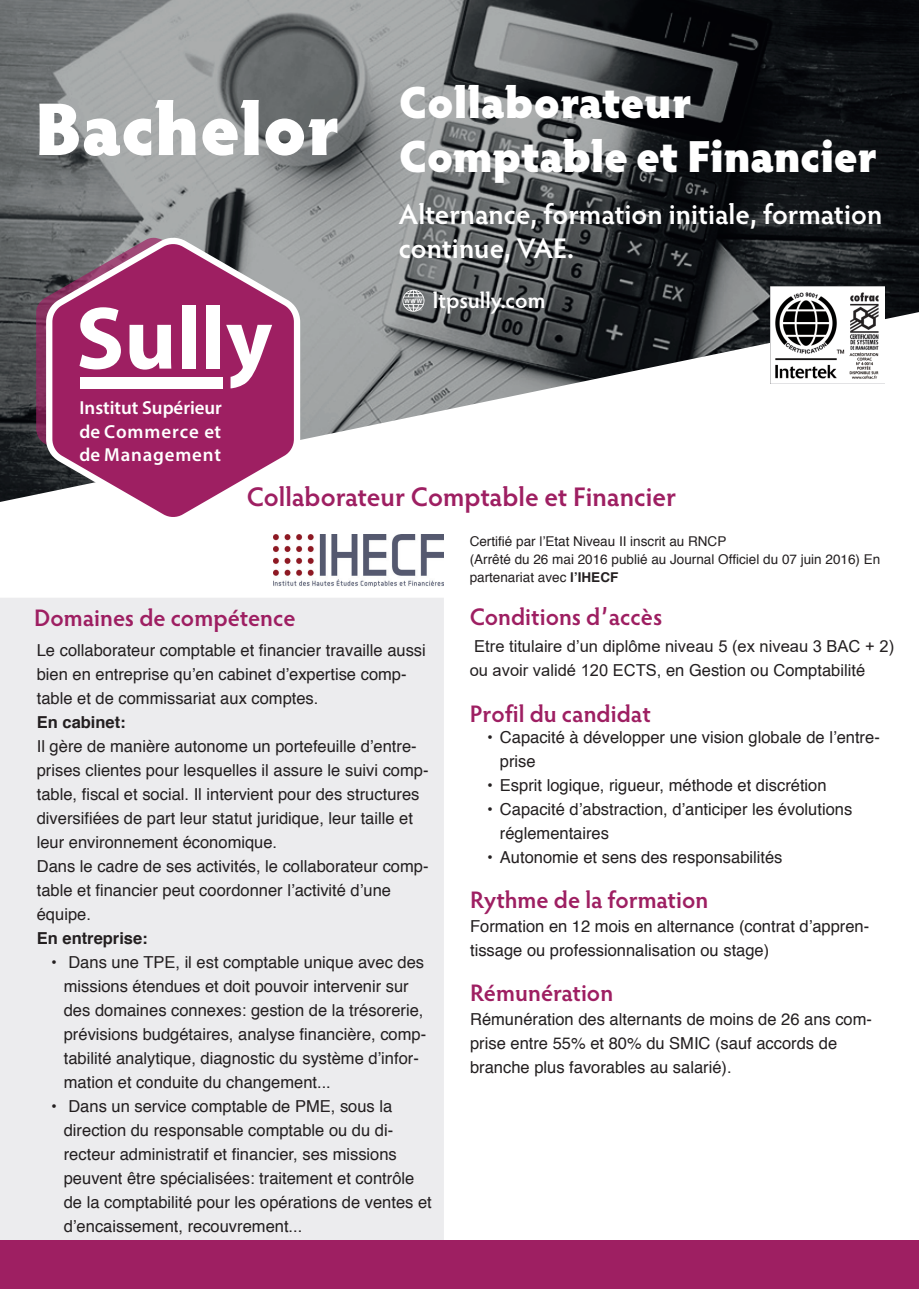
<style>
.page{position:relative;width:919px;height:1289px;background:#fff}
.page>*{position:absolute;margin:0;border:0;box-sizing:border-box;transform-origin:0 0}
.t1{font:900 75px "Hypatia Sans Pro";color:#fff}
.t2{font:900 45px/54px "Hypatia Sans Pro";letter-spacing:-.01em;color:#fff}
.t3{font:600 28.5px/34.2px "Hypatia Sans Pro";color:#fff}
.t4{font:600 27px "Hypatia Sans Pro";letter-spacing:-.005em;color:#9e1f62}
.t5{font:600 24px "Hypatia Sans Pro";color:#9e1f62}
.t6{font:600 22.5px "Hypatia Sans Pro";letter-spacing:-.005em;color:#fff}
.t7{font:600 18.9px/23.5px "Myriad Pro";color:#fff;text-align:justify}
.t8{font:16.5px/24px "Helvetica";color:#231f20}
.t9{font:16.5px "Arial";color:#231f20}
.t10{font:700 16.5px "Helvetica";color:#231f20}
.t11{font:13.5px/18px "Helvetica";color:#231f20}
.t12{font:700 5.7px "Arial";color:#fff}
.s1{font-weight:700}
.s2{font-family:"Arial"}
</style>
<div class="page">
<div style="left:0;top:598px;width:444px;height:641px;background:#ececee"></div>
<img style="left:0;top:0;width:918px;height:502px">
<svg style="left:402px;top:290px;width:22px;height:22px"></svg>
<img style="left:273px;top:534px;width:170px;height:52px">
<svg style="left:36px;top:236px;width:236px;height:266px;background:#6c485d"></svg>
<div style="left:0;top:1239px;width:918px;height:49px;background:#9e1f62"></div>
<img style="left:770px;top:286px;width:114px;height:98px">
<svg style="left:46px;top:238px;width:254px;height:279px"></svg>
<div style="left:80px;top:377px;width:142px;height:11px;background:#fff"></div>
<svg style="left:79px;top:307px;width:42px;height:62px"></svg>
<svg style="left:129px;top:325px;width:42px;height:44px"></svg>
<div style="left:182px;top:305px;width:13px;height:63px;background:#fff"></div>
<div style="left:206px;top:305px;width:14px;height:63px;background:#fff"></div>
<svg style="left:226px;top:325px;width:46px;height:63px"></svg>
<h1 class="t1" style="left:34px;top:74px;width:307px">Bachelor</h1>
<p class="t7" style="left:80px;top:395px;width:144px">Institut Supérieur de Commerce et de Management</p>
<h2 class="t2" style="left:399px;top:73px;width:480px">Collaborateur<br>Comptable et Financier</h2>
<h3 class="t3" style="left:399px;top:196px;width:485px">Alternance, formation initiale, formation continue, VAE.</h3>
<p class="t12" style="left:404px;top:297px;width:19px">WWW</p>
<h3 class="t6" style="left:433px;top:285px;width:114px">ltpsully.com</h3>
<h3 class="t4" style="left:247px;top:477px;width:431px">Collaborateur Comptable et Financier</h3>
<p class="t11" style="left:469px;top:532px;width:412px">Certifié par l’Etat Niveau II inscrit au RNCP<br>(Arrêté du 26 mai 2016 publié au Journal Officiel du 07 juin 2016) En partenariat avec <span class="s1">l’IHECF</span></p>
<h3 class="t5" style="left:469px;top:600px;width:194px">Conditions d’accès</h3>
<p class="t9" style="left:474px;top:635px;width:421px">Etre titulaire d’un diplôme niveau 5 (ex niveau 3 BAC + 2)</p>
<p class="t8" style="left:469px;top:659px;width:397px"><span class="s2">ou avoir validé 120 ECTS,</span> en Gestion ou Comptabilité</p>
<h3 class="t5" style="left:469px;top:697px;width:183px">Profil du candidat</h3>
<h3 class="t5" style="left:34px;top:600px;width:263px">Domaines de compétence</h3>
<p class="t8" style="left:37px;top:638px;width:390px">Le collaborateur comptable et financier travaille aussi bien en entreprise qu’en cabinet d’expertise comp&shy;table et de commissariat aux comptes.</p>
<p class="t10" style="left:37px;top:708px;width:90px">En cabinet:</p>
<p class="t8" style="left:37px;top:734px;width:393px">Il gère de manière autonome un portefeuille d’entre&shy;prises clientes pour lesquelles il assure le suivi comp&shy;table, fiscal et social. Il intervient pour des structures diversifiées de part leur statut juridique, leur taille et leur environnement économique.<br>Dans le cadre de ses activités, le collaborateur comp&shy;table et financier peut coordonner l’activité d’une équipe.</p>
<p class="t10" style="left:37px;top:924px;width:112px">En entreprise:</p>
<p class="t8" style="left:64px;top:950px;width:364px;text-indent:-13px">• Dans une TPE, il est comptable unique avec des missions étendues et doit pouvoir intervenir sur des domaines connexes: gestion de la trésorerie, prévisions budgétaires, analyse financière, comp&shy;tabilité analytique, diagnostic du système d’infor&shy;mation et conduite du changement...</p>
<p class="t8" style="left:64px;top:1094px;width:369px;text-indent:-13px">• Dans un service comptable de PME, sous la direction du responsable comptable ou du di&shy;recteur administratif et financier, ses missions peuvent être spécialisées: traitement et contrôle de la comptabilité pour les opérations de ventes et d’encaissement, recouvrement...</p>
<p class="t8" style="left:500px;top:725px;width:381px;text-indent:-13px">• Capacité à développer une vision globale de l’entre&shy;prise</p>
<p class="t8" style="left:487px;top:773px;width:341px">• Esprit logique, rigueur, méthode et discrétion</p>
<p class="t8" style="left:500px;top:797px;width:354px;text-indent:-13px">• Capacité d’abstraction, d’anticiper les évolutions réglementaires</p>
<p class="t8" style="left:487px;top:845px;width:297px">• Autonomie et sens des responsabilités</p>
<h3 class="t5" style="left:470px;top:882px;width:240px">Rythme de la formation</h3>
<p class="t8" style="left:470px;top:914px;width:400px">Formation en 12 mois en alternance (contrat d’appren&shy;tissage ou professionnalisation ou stage)</p>
<h3 class="t5" style="left:470px;top:975px;width:144px">Rémunération</h3>
<p class="t8" style="left:470px;top:1007px;width:403px">Rémunération des alternants de moins de 26 ans com&shy;prise entre 55% et 80% du SMIC (sauf accords de branche plus favorables au salarié).</p>
</div>
